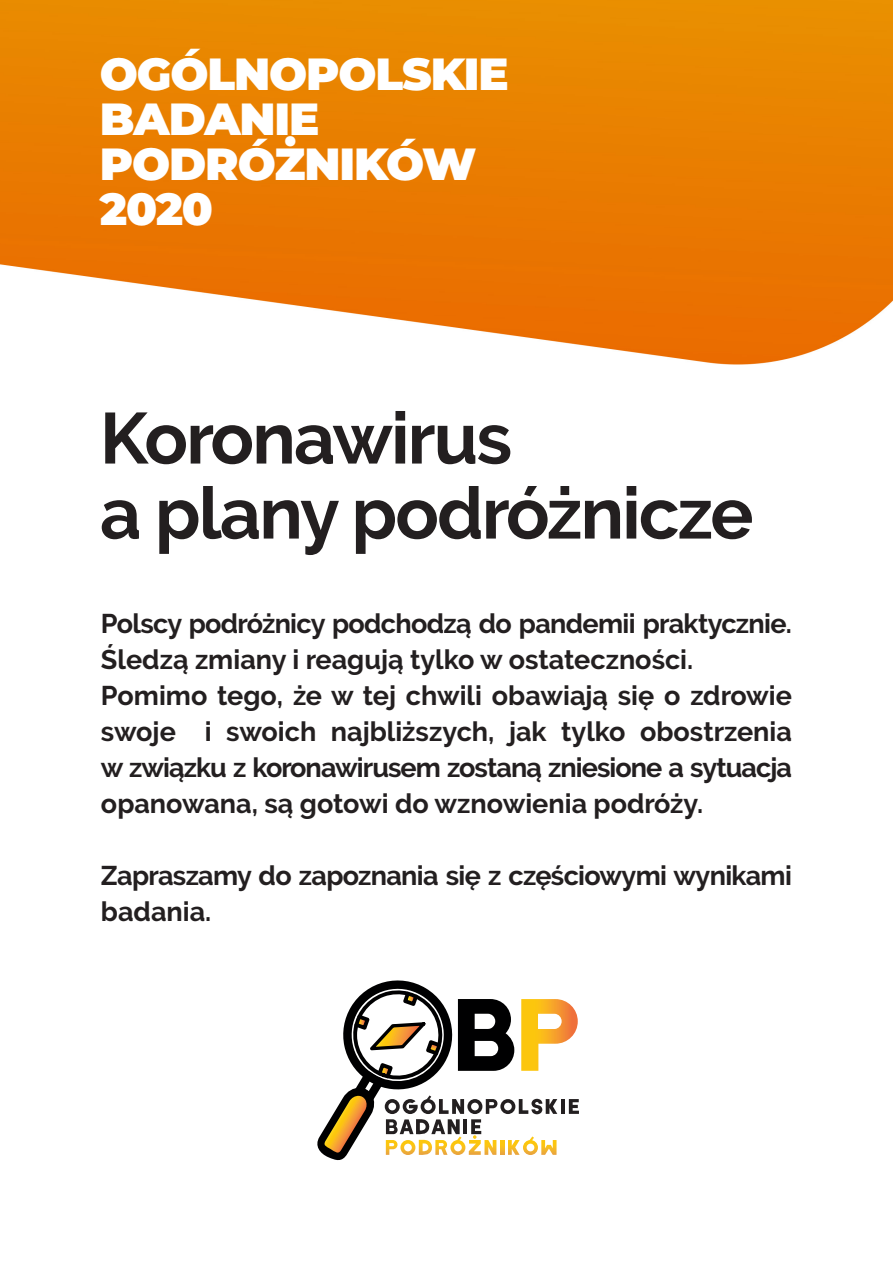
<style>
.page{position:relative;width:893px;height:1263px;background:#fff}
.page>*{position:absolute;margin:0;border:0;box-sizing:border-box;transform-origin:0 0}
.t1{font:700 72px "Raleway";letter-spacing:-.025em;color:#231f20}
.t2{font:900 45px "Montserrat";letter-spacing:-.025em;color:#fff}
.t3{font:700 27px/36px "Raleway";letter-spacing:-.025em;color:#231f20}
</style>
<div class="page">
<img style="left:0;top:0;width:893px;height:365px">
<svg style="left:317px;top:980px;width:262px;height:181px"></svg>
<p class="t2" style="left:100px;top:41px;width:410px">OGÓLNOPOLSKIE</p>
<p class="t2" style="left:100px;top:86px;width:221px">BADANIE</p>
<p class="t2" style="left:100px;top:131px;width:378px">PODRÓŻNIKÓW</p>
<p class="t2" style="left:100px;top:176px;width:115px">2020</p>
<p class="t1" style="left:100px;top:397px;width:414px">Koronawirus</p>
<p class="t1" style="left:100px;top:472px;width:655px">a plany podróżnicze</p>
<p class="t3" style="left:101px;top:606px;width:692px">Polscy podróżnicy podchodzą do pandemii praktycznie.<br>Śledzą zmiany i reagują tylko w ostateczności.</p>
<p class="t3" style="left:101px;top:678px;width:692px;text-align:justify">Pomimo tego, że w tej chwili obawiają się o zdrowie swoje i swoich najbliższych, jak tylko obostrzenia w związku z koronawirusem zostaną zniesione a sytuacja opanowana, są gotowi do wznowienia podróży.</p>
<p class="t3" style="left:101px;top:858px;width:692px">Zapraszamy do zapoznania się z częściowymi wynikami badania.</p>
</div>
